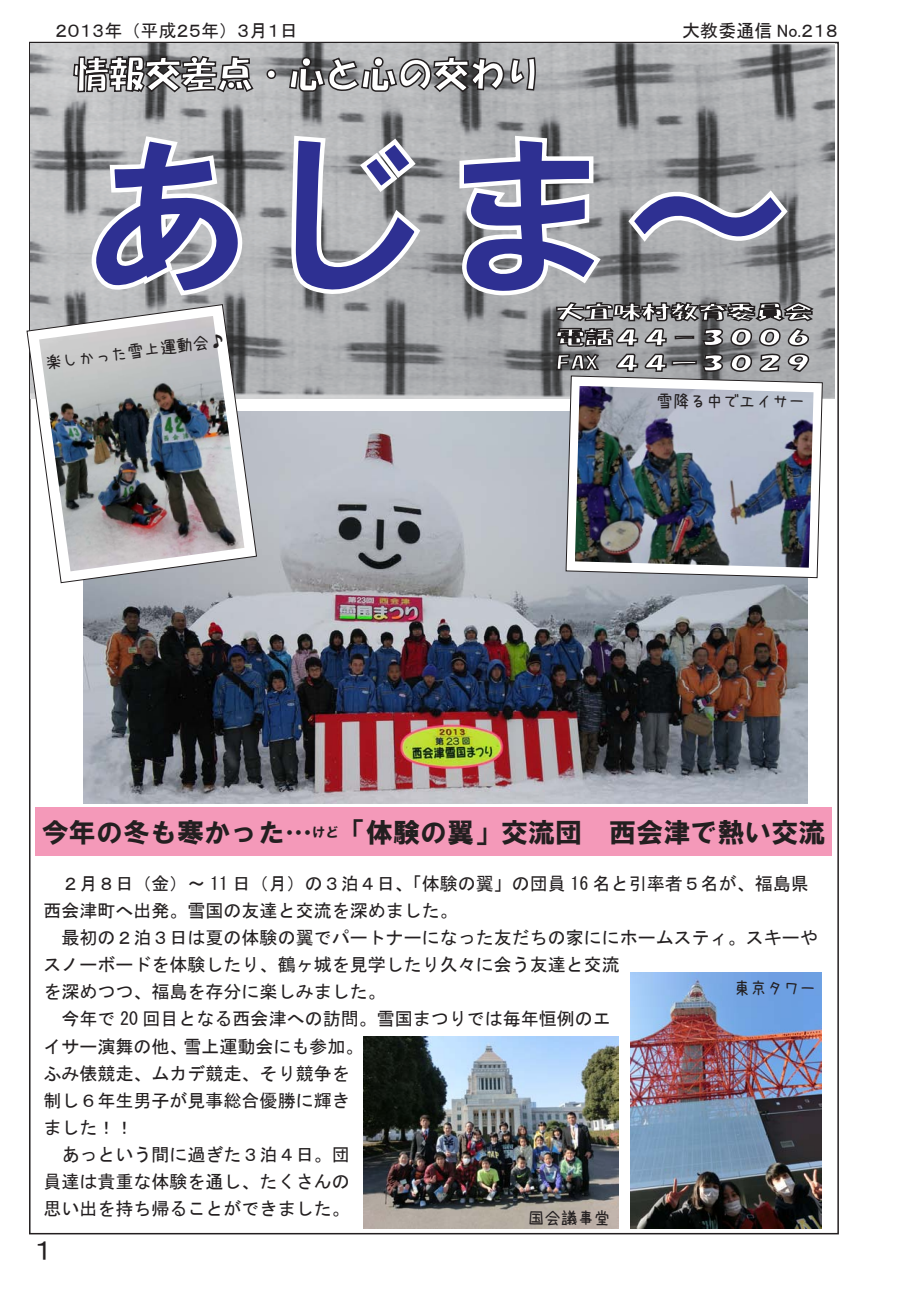
<style>
.page{position:relative;width:919px;height:1289px;background:#fff}
.page>*{position:absolute;margin:0;border:0;box-sizing:border-box;transform-origin:0 0}
.t1{font:180px "HG Soei Kakugothic UB";color:#2e3092}
.t2{font:36px "HG Soei Kakupoptai";color:#fff}
.t3{font:27px "HG Soei Kakugothic UB";color:#231f20}
.t4{font:27px "MS P Gothic";color:#231f20}
.t5{font:18.6px/25.5px "HG Soei Kakupoptai";color:#fff;text-align:justify;scale:1.54 1}
.t6{font:18px/27px "MS Gothic";color:#231f20}
.t7{font:18px "MS P Gothic";color:#231f20}
.t8{font:16.5px "uzura font";color:#231f20}
</style>
<div class="page">
<img style="left:30px;top:43px;width:804px;height:355px">
<svg style="left:89px;top:134px;width:158px;height:164px;background:#b3b4b5"></svg>
<svg style="left:289px;top:133px;width:134px;height:167px;background:#adaeb0"></svg>
<svg style="left:72px;top:55px;width:182px;height:39px;background:#7c7c7d"></svg>
<svg style="left:265px;top:68px;width:12px;height:12px"></svg>
<svg style="left:288px;top:56px;width:248px;height:38px;background:#7c7c7e"></svg>
<svg style="left:457px;top:133px;width:358px;height:266px;background:#98999b"></svg>
<img style="left:84px;top:411px;width:723px;height:392px">
<svg style="left:26px;top:304px;width:231px;height:279px"></svg>
<img style="left:39px;top:316px;width:205px;height:255px">
<svg style="left:565px;top:375px;width:258px;height:203px"></svg>
<img style="left:575px;top:386px;width:238px;height:181px">
<img style="left:630px;top:972px;width:191px;height:256px">
<img style="left:363px;top:1036px;width:255px;height:192px">
<div style="left:35px;top:807px;width:796px;height:48px;background:#f499b9"></div>
<p class="t7" style="left:55px;top:21px;width:244px">２０１３年（平成２５年）３月１日</p>
<p class="t7" style="left:682px;top:21px;width:157px">大教委通信 No.２１８</p>
<h2 class="t2" style="left:73px;top:56px;width:469px">情報交差点・心と心の交わり</h2>
<h1 class="t1" style="left:78px;top:126px;width:721px">あじま～</h1>
<p class="t8" style="left:44px;top:354px;width:183px;rotate:-7deg">楽しかった雪上運動会♪</p>
<p class="t5" style="left:556px;top:299px;width:168px">大宜味村教育委員会電話４４－３００６<br>FAX ４４ー３０２９</p>
<p class="t8" style="left:656px;top:393px;width:150px">雪降る中でエイサー</p>
<h3 class="t3" style="left:42px;top:818px;width:785px">今年の冬も寒かった…<sup>けど</sup> 「体験の翼」交流団　西会津で熱い交流</h3>
<p class="t6" style="left:44px;top:870px;width:776px">　２月８日（金）～ 11 日（月）の３泊４日、「体験の翼」の団員 16 名と引率者５名が、福島県西会津町へ出発。雪国の友達と交流を深めました。<br>　最初の２泊３日は夏の体験の翼でパートナーになった友だちの家ににホームスティ。スキーやスノーボードを体験したり、鶴ヶ城を見学したり久々に会う友達と交流<br>を深めつつ、福島を存分に楽しみました。<br>　今年で 20 回目となる西会津への訪問。雪国まつりでは毎年恒例のエ<br>イサー演舞の他、雪上運動会にも参加。<br>ふみ俵競走、ムカデ競走、そり競争を<br>制し６年生男子が見事総合優勝に輝き<br>ました！！<br>　あっという間に過ぎた３泊４日。団<br>員達は貴重な体験を通し、たくさんの<br>思い出を持ち帰ることができました。</p>
<p class="t8" style="left:733px;top:980px;width:84px">東京タワー</p>
<p class="t8" style="left:528px;top:1210px;width:84px">国会議事堂</p>
<h3 class="t4" style="left:34px;top:1236px;width:20px">１</h3>
</div>
